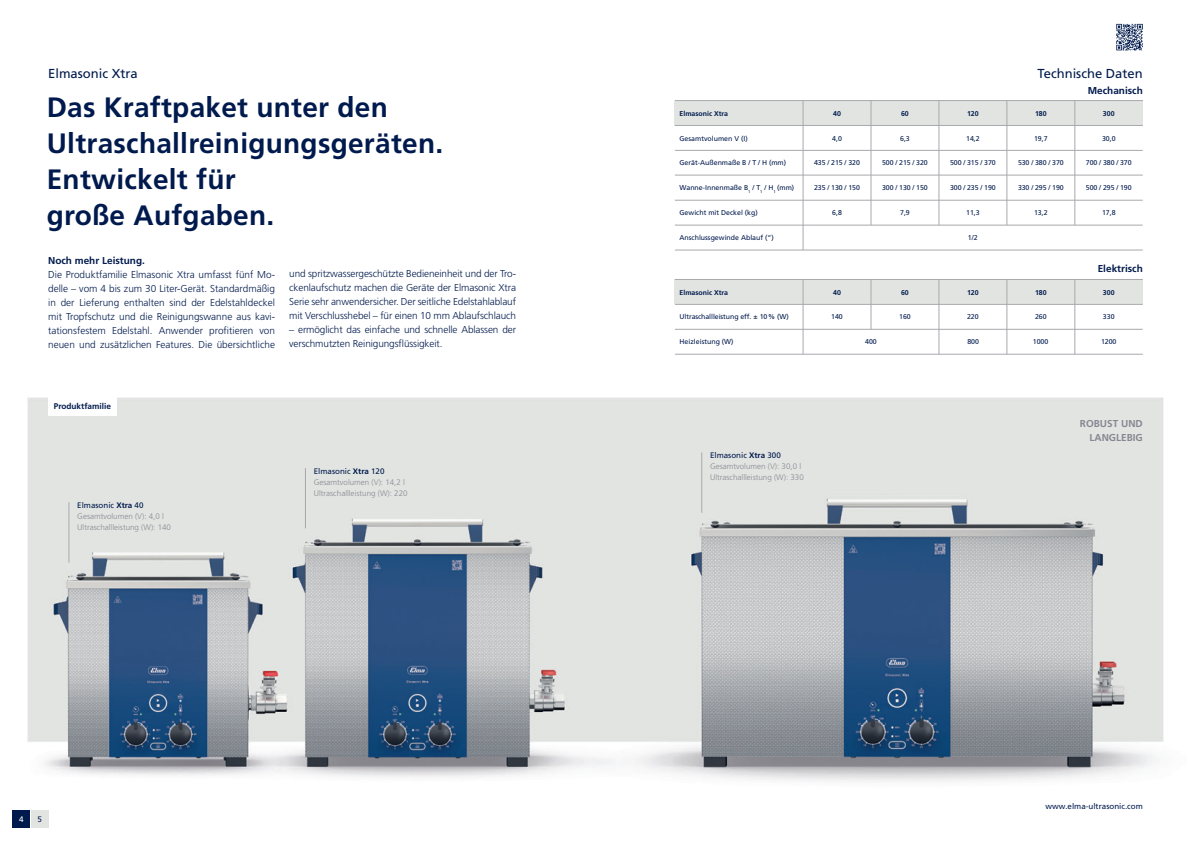
<style>
.page{position:relative;width:1191px;height:842px;background:#fff}
.page>*{position:absolute;margin:0;border:0;box-sizing:border-box;transform-origin:0 0}
.t1{font:700 28px/36px "Frutiger LT Pro";letter-spacing:.01em;color:#001a4d}
.t2{font:13px "Frutiger LT Pro";color:#001a4d}
.t3{font:300 10px/14px "Frutiger LT Pro";letter-spacing:-.01em;color:#001a4d;text-align:justify}
.t4{font:700 10px "Frutiger LT Pro";color:#001a4d}
.t5{font:700 10px/14px "Frutiger LT Pro";color:#858891;text-align:right}
.t6{font:700 8.2px "Frutiger LT Pro";color:#001a4d}
.t7{font:300 8px/11px "Frutiger LT Pro";color:#858891}
.t8{font:8px "Frutiger LT Pro";color:#001a4d}
.t9{font:8px "Frutiger LT Pro";color:#fff}
.t10{font:7px "Frutiger LT Pro";color:#001a4d}
.t11{font:700 7px "Frutiger LT Pro";color:#001a4d}
.s1{font-weight:400;color:#001a4d}
.s2{font-weight:700;color:#001a4d}
</style>
<div class="page">
<img style="left:12px;top:101px;width:1152px;height:727px">
<div style="left:13px;top:811px;width:17px;height:17px;background:#001a4d"></div>
<div style="left:31px;top:811px;width:17px;height:17px;background:#e2e4e2"></div>
<hr style="left:69px;top:502px;width:1px;height:61px;background:#a8a9ad">
<hr style="left:305px;top:468px;width:1px;height:60px;background:#a8a9ad">
<hr style="left:701px;top:452px;width:1px;height:61px;background:#a8a9ad">
<svg style="left:1116px;top:23px;width:27px;height:28px"></svg>
<div style="left:48px;top:397px;width:68px;height:19px;background:#fff"></div>
<div style="left:675px;top:101px;width:128px;height:24px;background:#e2e4e2"></div>
<div style="left:871px;top:101px;width:68px;height:24px;background:#e2e4e2"></div>
<div style="left:803px;top:101px;width:68px;height:24px;background:#e2e4e2"></div>
<div style="left:939px;top:101px;width:68px;height:24px;background:#e2e4e2"></div>
<div style="left:1007px;top:101px;width:67px;height:24px;background:#e2e4e2"></div>
<div style="left:1074px;top:101px;width:68px;height:24px;background:#e2e4e2"></div>
<hr style="left:675px;top:100px;width:468px;height:1px;background:#a8a9ad">
<hr style="left:675px;top:125px;width:467px;height:1px;background:#a8a9ad">
<hr style="left:675px;top:150px;width:467px;height:1px;background:#a8a9ad">
<hr style="left:675px;top:175px;width:467px;height:1px;background:#a8a9ad">
<hr style="left:675px;top:200px;width:467px;height:1px;background:#a8a9ad">
<hr style="left:675px;top:225px;width:467px;height:1px;background:#a8a9ad">
<hr style="left:675px;top:250px;width:467px;height:1px;background:#a8a9ad">
<hr style="left:803px;top:101px;width:1px;height:149px;background:#a8a9ad">
<hr style="left:870px;top:101px;width:1px;height:124px;background:#a8a9ad">
<hr style="left:938px;top:101px;width:1px;height:124px;background:#a8a9ad">
<hr style="left:1006px;top:101px;width:1px;height:124px;background:#a8a9ad">
<hr style="left:1074px;top:101px;width:1px;height:124px;background:#a8a9ad">
<div style="left:675px;top:279px;width:128px;height:25px;background:#e2e4e2"></div>
<div style="left:871px;top:279px;width:68px;height:25px;background:#e2e4e2"></div>
<div style="left:803px;top:279px;width:68px;height:25px;background:#e2e4e2"></div>
<div style="left:939px;top:279px;width:68px;height:25px;background:#e2e4e2"></div>
<div style="left:1007px;top:279px;width:67px;height:25px;background:#e2e4e2"></div>
<div style="left:1074px;top:279px;width:68px;height:25px;background:#e2e4e2"></div>
<hr style="left:675px;top:304px;width:467px;height:1px;background:#a8a9ad">
<hr style="left:675px;top:329px;width:467px;height:1px;background:#a8a9ad">
<hr style="left:675px;top:354px;width:467px;height:1px;background:#a8a9ad">
<hr style="left:803px;top:279px;width:1px;height:75px;background:#a8a9ad">
<hr style="left:870px;top:279px;width:1px;height:50px;background:#a8a9ad">
<hr style="left:938px;top:279px;width:1px;height:75px;background:#a8a9ad">
<hr style="left:1006px;top:279px;width:1px;height:75px;background:#a8a9ad">
<hr style="left:1074px;top:279px;width:1px;height:75px;background:#a8a9ad">
<hr style="left:675px;top:279px;width:467px;height:1px;background:#a8a9ad">
<svg style="left:1116px;top:24px;width:26px;height:26px"></svg>
<h2 class="t2" style="left:48px;top:66px;width:91px">Elmasonic Xtra</h2>
<h2 class="t2" style="left:1037px;top:66px;width:107px">Technische Daten</h2>
<p class="t4" style="left:1087px;top:84px;width:56px">Mechanisch</p>
<h1 class="t1" style="left:47px;top:90px;width:398px">Das Kraftpaket unter den<br>Ultraschallreinigungsgeräten.<br>Entwickelt für<br>große Aufgaben.</h1>
<p class="t4" style="left:48px;top:254px;width:98px">Noch mehr Leistung.</p>
<p class="t3" style="left:48px;top:267px;width:228px">Die Produktfamilie Elmasonic Xtra umfasst fünf Mo&shy;delle – vom 4 bis zum 30 Liter-Gerät. Standardmäßig in der Lieferung enthalten sind der Edelstahldeckel mit Tropfschutz und die Reinigungswanne aus kavi&shy;tationsfestem Edelstahl. Anwender profitieren von neuen und zusätzlichen Features. Die übersichtliche</p>
<p class="t3" style="left:289px;top:266px;width:228px">und spritzwassergeschützte Bedieneinheit und der Tro&shy;ckenlaufschutz machen die Geräte der Elmasonic Xtra Serie sehr anwendersicher. Der seitliche Edelstahlablauf mit Verschlusshebel – für einen 10 mm Ablaufschlauch</p>
<p class="t3" style="left:289px;top:322px;width:228px">– ermöglicht das einfache und schnelle Ablassen der verschmutzten Reinigungsflüssigkeit.</p>
<p class="t6" style="left:54px;top:401px;width:59px">Produktfamilie</p>
<p class="t7" style="left:77px;top:500px;width:95px"><span class="s1">Elmasonic</span> <span class="s2">Xtra</span> <span class="s1">40<br></span>Gesamtvolumen (V): 4,0 l<br>Ultraschallleistung (W): 140</p>
<p class="t9" style="left:19px;top:814px;width:6px">4</p>
<p class="t8" style="left:37px;top:814px;width:6px">5</p>
<p class="t7" style="left:314px;top:466px;width:95px"><span class="s1">Elmasonic</span> <span class="s2">Xtra</span> <span class="s1">120<br></span>Gesamtvolumen (V): 14,2 l<br>Ultraschallleistung (W): 220</p>
<p class="t11" style="left:679px;top:109px;width:50px">Elmasonic Xtra</p>
<p class="t11" style="left:833px;top:109px;width:9px">40</p>
<p class="t11" style="left:901px;top:109px;width:9px">60</p>
<p class="t11" style="left:967px;top:109px;width:13px">120</p>
<p class="t11" style="left:1035px;top:109px;width:13px">180</p>
<p class="t11" style="left:1103px;top:109px;width:13px">300</p>
<p class="t10" style="left:679px;top:134px;width:70px">Gesamtvolumen V (I)</p>
<p class="t10" style="left:832px;top:134px;width:11px">4,0</p>
<p class="t10" style="left:900px;top:134px;width:11px">6,3</p>
<p class="t10" style="left:966px;top:134px;width:15px">14,2</p>
<p class="t10" style="left:1034px;top:134px;width:15px">19,7</p>
<p class="t10" style="left:1102px;top:134px;width:15px">30,0</p>
<p class="t10" style="left:679px;top:159px;width:108px">Gerät-Außenmaße B / T / H (mm)</p>
<p class="t10" style="left:679px;top:184px;width:116px">Wanne-Innenmaße B<sub>1</sub> / T<sub>1</sub> / H<sub>1</sub> (mm)</p>
<p class="t10" style="left:679px;top:209px;width:80px">Gewicht mit Deckel (kg)</p>
<p class="t10" style="left:679px;top:234px;width:96px">Anschlussgewinde Ablauf (“)</p>
<p class="t10" style="left:814px;top:159px;width:47px">435 / 215 / 320</p>
<p class="t10" style="left:882px;top:159px;width:47px">500 / 215 / 320</p>
<p class="t10" style="left:950px;top:159px;width:47px">500 / 315 / 370</p>
<p class="t10" style="left:1018px;top:159px;width:47px">530 / 380 / 370</p>
<p class="t10" style="left:1086px;top:159px;width:47px">700 / 380 / 370</p>
<p class="t10" style="left:814px;top:184px;width:47px">235 / 130 / 150</p>
<p class="t10" style="left:882px;top:184px;width:47px">300 / 130 / 150</p>
<p class="t10" style="left:950px;top:184px;width:47px">300 / 235 / 190</p>
<p class="t10" style="left:1018px;top:184px;width:47px">330 / 295 / 190</p>
<p class="t10" style="left:1086px;top:184px;width:47px">500 / 295 / 190</p>
<p class="t10" style="left:832px;top:209px;width:11px">6,8</p>
<p class="t10" style="left:900px;top:209px;width:11px">7,9</p>
<p class="t10" style="left:966px;top:209px;width:15px">11,3</p>
<p class="t10" style="left:1034px;top:209px;width:15px">13,2</p>
<p class="t10" style="left:1102px;top:209px;width:15px">17,8</p>
<p class="t10" style="left:968px;top:234px;width:11px">1/2</p>
<p class="t4" style="left:1097px;top:263px;width:47px">Elektrisch</p>
<p class="t11" style="left:679px;top:288px;width:50px">Elmasonic Xtra</p>
<p class="t11" style="left:833px;top:288px;width:9px">40</p>
<p class="t11" style="left:901px;top:288px;width:9px">60</p>
<p class="t11" style="left:967px;top:288px;width:13px">120</p>
<p class="t11" style="left:1035px;top:288px;width:13px">180</p>
<p class="t11" style="left:1103px;top:288px;width:13px">300</p>
<p class="t10" style="left:679px;top:313px;width:111px">Ultraschallleistung eff. ± 10 % (W)</p>
<p class="t10" style="left:831px;top:313px;width:13px">140</p>
<p class="t10" style="left:899px;top:313px;width:13px">160</p>
<p class="t10" style="left:967px;top:313px;width:13px">220</p>
<p class="t10" style="left:1035px;top:313px;width:13px">260</p>
<p class="t10" style="left:1103px;top:313px;width:13px">330</p>
<p class="t10" style="left:679px;top:338px;width:56px">Heizleistung (W)</p>
<p class="t10" style="left:865px;top:338px;width:13px">400</p>
<p class="t10" style="left:967px;top:338px;width:13px">800</p>
<p class="t10" style="left:1033px;top:338px;width:17px">1000</p>
<p class="t10" style="left:1101px;top:338px;width:17px">1200</p>
<p class="t7" style="left:710px;top:450px;width:95px"><span class="s1">Elmasonic</span> <span class="s2">Xtra</span> <span class="s1">300<br></span>Gesamtvolumen (V): 30,0 l<br>Ultraschallleistung (W): 330</p>
<p class="t5" style="left:1080px;top:417px;width:64px">ROBUST UND<br>LANGLEBIG</p>
<p class="t8" style="left:1045px;top:802px;width:99px">www.elma-ultrasonic.com</p>
</div>
